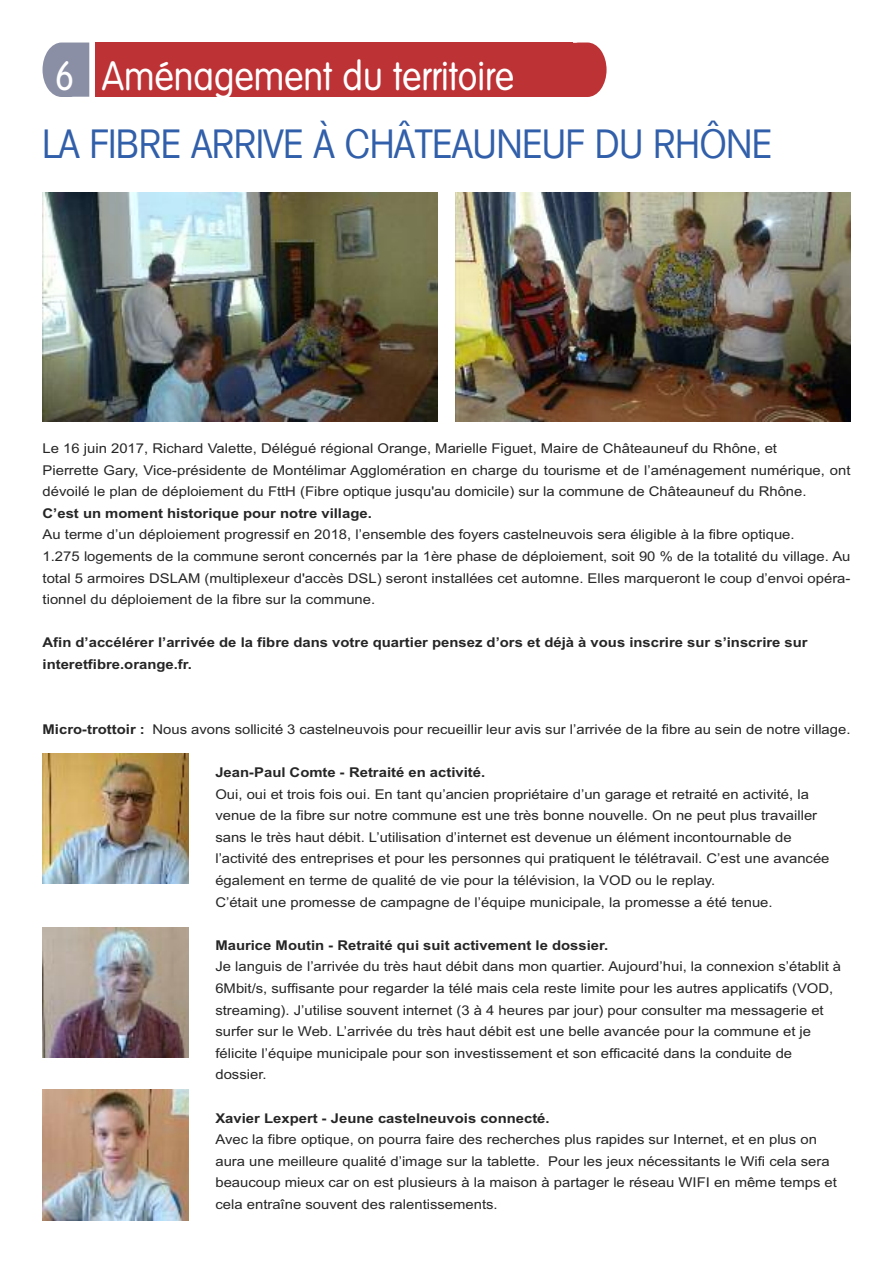
<style>
.page{position:relative;width:893px;height:1263px;background:#fff}
.page>*{position:absolute;margin:0;border:0;box-sizing:border-box;transform-origin:0 0}
.t1{font:39.6px "Adam Becker";color:#315faa;scale:.91 1}
.t2{font:39.6px "Roland Becker";color:#fff;scale:.91 1}
.t3{font:13.5px/21.6px "Arial";color:#272627;scale:1.1 1}
.t4{font:700 13.5px/21.6px "Arial";color:#272627;scale:1.1 1}
.s1{font-weight:700}
</style>
<div class="page">
<svg style="left:43px;top:43px;width:46px;height:54px;background:#9398ac"></svg>
<img style="left:43px;top:754px;width:146px;height:130px">
<img style="left:43px;top:928px;width:146px;height:130px">
<img style="left:43px;top:1090px;width:146px;height:130px">
<svg style="left:572px;top:43px;width:35px;height:54px;background:#c54c4e"></svg>
<div style="left:95px;top:43px;width:477px;height:54px;background:#bd3235"></div>
<img style="left:455px;top:192px;width:395px;height:230px">
<img style="left:43px;top:192px;width:395px;height:230px">
<h1 class="t2" style="left:102px;top:53px;width:455px">Aménagement du territoire</h1>
<h1 class="t2" style="left:55px;top:53px;width:23px">6</h1>
<h1 class="t1" style="left:43px;top:120px;width:803px">LA FIBRE ARRIVE À CHÂTEAUNEUF DU RHÔNE</h1>
<p class="t3" style="left:43px;top:437px;width:736px">Le 16 juin 2017, Richard Valette, Délégué régional Orange, Marielle Figuet, Maire de Châteauneuf du Rhône, et<br>Pierrette Gary, Vice-présidente de Montélimar Agglomération en charge du tourisme et de l’aménagement numérique, ont dévoilé le plan de déploiement du FttH (Fibre optique jusqu'au domicile) sur la commune de Châteauneuf du Rhône.</p>
<p class="t4" style="left:43px;top:502px;width:301px">C’est un moment historique pour notre village.</p>
<p class="t3" style="left:43px;top:524px;width:736px">Au terme d’un déploiement progressif en 2018, l’ensemble des foyers castelneuvois sera éligible à la fibre optique.<br>1.275 logements de la commune seront concernés par la 1ère phase de déploiement, soit 90 % de la totalité du village. Au total 5 armoires DSLAM (multiplexeur d'accès DSL) seront installées cet automne. Elles marqueront le coup d’envoi opéra&shy;tionnel du déploiement de la fibre sur la commune.</p>
<p class="t4" style="left:43px;top:632px;width:697px">Afin d’accélérer l’arrivée de la fibre dans votre quartier pensez d’ors et déjà à vous inscrire sur s’inscrire sur interetfibre.orange.fr.</p>
<p class="t3" style="left:43px;top:718px;width:736px"><span class="s1">Micro-trottoir :</span> Nous avons sollicité 3 castelneuvois pour recueillir leur avis sur l’arrivée de la fibre au sein de notre village.</p>
<p class="t4" style="left:215px;top:761px;width:247px">Jean-Paul Comte - Retraité en activité.</p>
<p class="t3" style="left:215px;top:783px;width:560px">Oui, oui et trois fois oui. En tant qu’ancien propriétaire d’un garage et retraité en activité, la venue de la fibre sur notre commune est une très bonne nouvelle. On ne peut plus travailler sans le très haut débit. L’utilisation d’internet est devenue un élément incontournable de l’activité des entreprises et pour les personnes qui pratiquent le télétravail. C’est une avancée également en terme de qualité de vie pour la télévision, la VOD ou le replay.<br>C’était une promesse de campagne de l’équipe municipale, la promesse a été tenue.</p>
<p class="t4" style="left:215px;top:934px;width:359px">Maurice Moutin - Retraité qui suit activement le dossier.</p>
<p class="t3" style="left:215px;top:956px;width:570px">Je languis de l’arrivée du très haut débit dans mon quartier. Aujourd’hui, la connexion s’établit à 6Mbit/s, suffisante pour regarder la télé mais cela reste limite pour les autres applicatifs (VOD, streaming). J’utilise souvent internet (3 à 4 heures par jour) pour consulter ma messagerie et surfer sur le Web. L’arrivée du très haut débit est une belle avancée pour la commune et je félicite l’équipe municipale pour son investissement et son efficacité dans la conduite de dossier.</p>
<p class="t4" style="left:215px;top:1107px;width:305px">Xavier Lexpert - Jeune castelneuvois connecté.</p>
<p class="t3" style="left:215px;top:1129px;width:567px">Avec la fibre optique, on pourra faire des recherches plus rapides sur Internet, et en plus on aura une meilleure qualité d’image sur la tablette. Pour les jeux nécessitants le Wifi cela sera beaucoup mieux car on est plusieurs à la maison à partager le réseau WIFI en même temps et cela entraîne souvent des ralentissements.</p>
</div>
